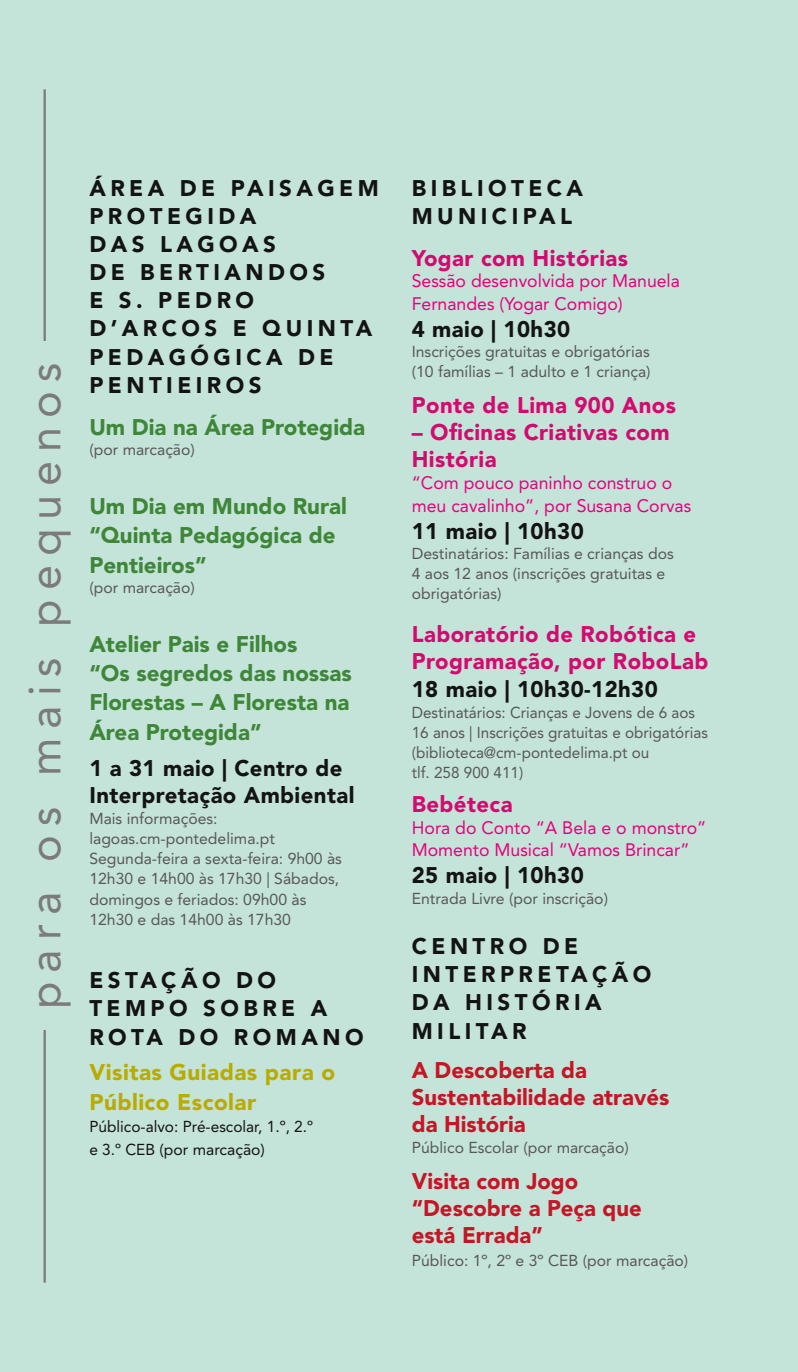
<style>
.page{position:relative;width:798px;height:1372px;background:#fff}
.page>*{position:absolute;margin:0;border:0;box-sizing:border-box;transform-origin:0 0}
.t1{font:45px "Avenir LT Std";letter-spacing:.2em;color:#7c7b7b}
.t2{font:900 22.5px/28.1px "Avenir LT Std";letter-spacing:.2em;color:#131313}
.t3{font:900 22.5px/29.2px "Avenir LT Std";color:#3e8638}
.t4{font:900 22.5px/27px "Avenir LT Std";letter-spacing:.02em;color:#d30a6f}
.t5{font:900 22.5px/27px "Avenir LT Std";letter-spacing:.02em;color:#131313}
.t6{font:900 22.5px/27px "Avenir LT Std";color:#c51626}
.t7{font:900 22.5px/29.2px "Avenir LT Std";letter-spacing:.02em;color:#b9ab00}
.t8{font:18px/22.5px "Avenir LT Std";color:#e6007d}
.t9{font:15.75px/20.2px "Avenir LT Std";color:#575756}
.t10{font:15.75px/22.5px "Avenir LT Std";color:#131313}
</style>
<div class="page">
<div style="left:0;top:0;width:797px;height:1371px;background:#c4e3d9"></div>
<hr style="left:44px;top:89px;width:2px;height:1193px;background:#7c7b7b">
<div style="left:7px;top:342px;width:71px;height:688px;background:#c4e3d9"></div>
<h1 class="t1" style="left:20px;top:1009px;width:648px;rotate:-90deg">para os mais pequenos</h1>
<h2 class="t2" style="left:89px;top:174px;width:291px">ÁREA DE PAISAGEM<br>PROTEGIDA<br>DAS LAGOAS<br>DE BERTIANDOS<br>E S. PEDRO<br>D’ARCOS E QUINTA<br>PEDAGÓGICA DE<br>PENTIEIROS</h2>
<h2 class="t3" style="left:89px;top:413px;width:277px">Um Dia na Área Protegida</h2>
<p class="t9" style="left:89px;top:439px;width:107px">(por marcação)</p>
<h2 class="t3" style="left:89px;top:492px;width:259px">Um Dia em Mundo Rural “Quinta Pedagógica de<br>Pentieiros”</h2>
<p class="t9" style="left:89px;top:577px;width:107px">(por marcação)</p>
<h2 class="t3" style="left:89px;top:630px;width:264px">Atelier Pais e Filhos<br>“Os segredos das nossas<br>Florestas – A Floresta na<br>Área Protegida”</h2>
<h2 class="t5" style="left:89px;top:755px;width:266px">1 a 31 maio | Centro de<br>Interpretação Ambiental</h2>
<p class="t9" style="left:89px;top:808px;width:254px">Mais informações: lagoas.cm-pontedelima.pt<br>Segunda-feira a sexta-feira: 9h00 às<br>12h30 e 14h00 às 17h30 | Sábados, domingos e feriados: 09h00 às<br>12h30 e das 14h00 às 17h30</p>
<h2 class="t2" style="left:89px;top:966px;width:275px">ESTAÇÃO DO<br>TEMPO SOBRE A<br>ROTA DO ROMANO</h2>
<h2 class="t7" style="left:89px;top:1058px;width:247px">Visitas Guiadas para o<br>Público Escolar</h2>
<p class="t10" style="left:89px;top:1115px;width:225px">Público-alvo: Pré-escolar, 1.º, 2.º e 3.º CEB (por marcação)</p>
<h2 class="t2" style="left:411px;top:174px;width:173px">BIBLIOTECA<br>MUNICIPAL</h2>
<h2 class="t4" style="left:411px;top:245px;width:218px">Yogar com Histórias</h2>
<p class="t8" style="left:411px;top:270px;width:270px">Sessão desenvolvida por Manuela<br>Fernandes (Yogar Comigo)</p>
<h2 class="t5" style="left:411px;top:316px;width:160px">4 maio | 10h30</h2>
<p class="t9" style="left:411px;top:342px;width:240px">Inscrições gratuitas e obrigatórias (10 famílias – 1 adulto e 1 criança)</p>
<h2 class="t4" style="left:411px;top:392px;width:265px">Ponte de Lima 900 Anos</h2>
<h2 class="t4" style="left:411px;top:419px;width:259px">– Oficinas Criativas com<br>História</h2>
<p class="t8" style="left:411px;top:472px;width:281px">“Com pouco paninho construo o meu cavalinho”, por Susana Corvas</p>
<h2 class="t5" style="left:411px;top:517px;width:173px">11 maio | 10h30</h2>
<p class="t9" style="left:411px;top:543px;width:263px">Destinatários: Famílias e crianças dos<br>4 aos 12 anos (inscrições gratuitas e obrigatórias)</p>
<h2 class="t4" style="left:411px;top:621px;width:298px">Laboratório de Robótica e<br>Programação, por RoboLab</h2>
<h2 class="t5" style="left:411px;top:676px;width:247px">18 maio | 10h30-12h30</h2>
<p class="t9" style="left:411px;top:702px;width:297px">Destinatários: Crianças e Jovens de 6 aos 16 anos | Inscrições gratuitas e obrigatórias (biblioteca@cm-pontedelima.pt ou<br>tlf. 258 900 411)</p>
<h2 class="t4" style="left:411px;top:791px;width:102px">Bebéteca</h2>
<p class="t8" style="left:411px;top:816px;width:296px">Hora do Conto “A Bela e o monstro”<br>Momento Musical “Vamos Brincar”</p>
<h2 class="t5" style="left:411px;top:862px;width:173px">25 maio | 10h30</h2>
<p class="t9" style="left:411px;top:888px;width:198px">Entrada Livre (por inscrição)</p>
<h2 class="t2" style="left:411px;top:932px;width:241px">CENTRO DE<br>INTERPRETAÇÃO<br>DA HISTÓRIA<br>MILITAR</h2>
<h2 class="t6" style="left:411px;top:1057px;width:259px">A Descoberta da<br>Sustentabilidade através da História</h2>
<p class="t9" style="left:411px;top:1137px;width:218px">Público Escolar (por marcação)</p>
<h2 class="t6" style="left:411px;top:1168px;width:231px">Visita com Jogo “Descobre a Peça que está Errada”</h2>
<p class="t9" style="left:411px;top:1250px;width:278px">Público: 1º, 2º e 3º CEB (por marcação)</p>
</div>
